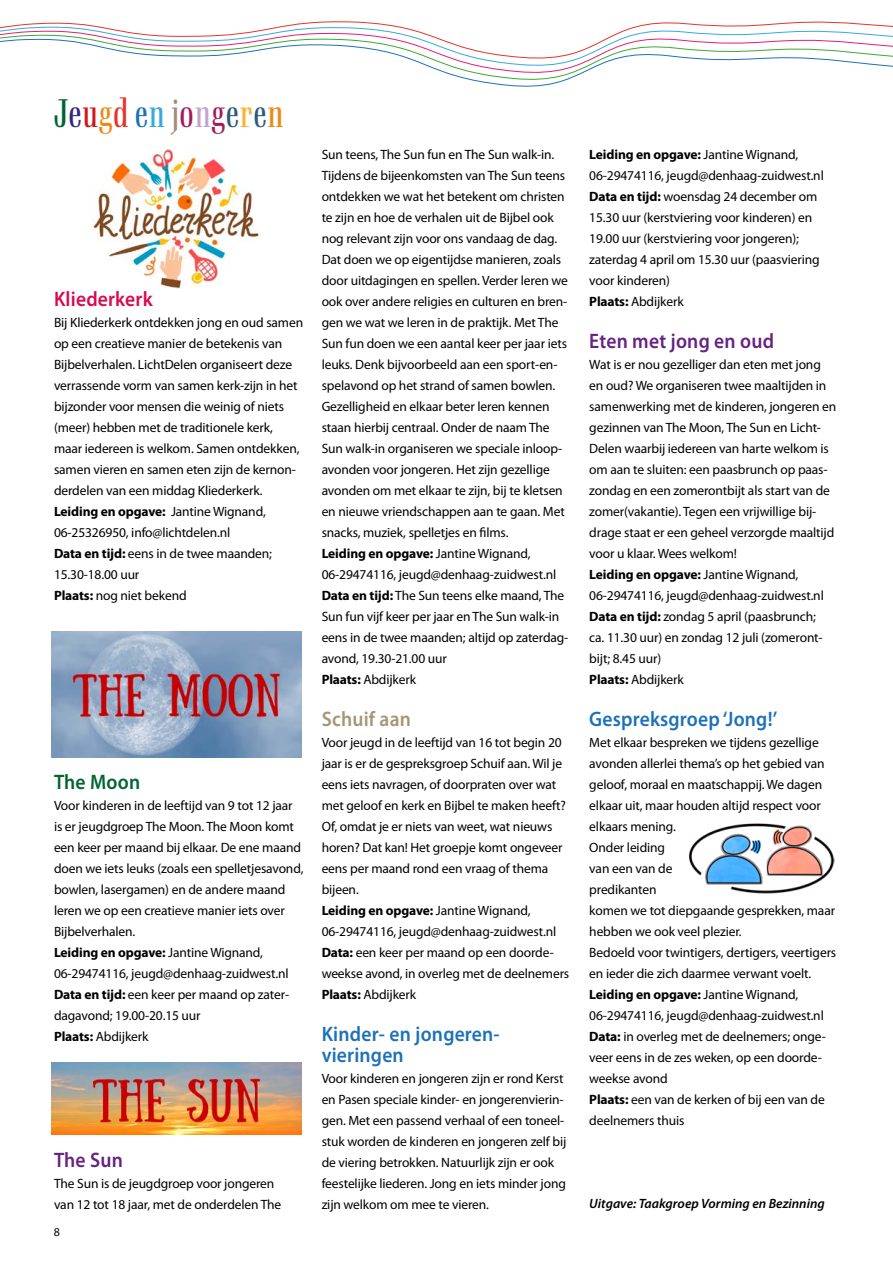
<style>
.page{position:relative;width:893px;height:1263px;background:#fff}
.page>*{position:absolute;margin:0;border:0;box-sizing:border-box;transform-origin:0 0}
.t1{font:39px "Gimlet Display Compressed";letter-spacing:.04em;color:#f18616;scale:.93 1}
.t2{font:600 21px/21px "Myriad Pro";letter-spacing:.01em;color:#1d71b8;scale:.93 1}
.t3{font:600 21px "Myriad Pro";letter-spacing:.01em;color:#662383;scale:.93 1}
.t4{font:600 21px "Myriad Pro";letter-spacing:.01em;color:#d60b52;scale:.93 1}
.t5{font:600 21px "Myriad Pro";letter-spacing:.01em;color:#a59677;scale:.93 1}
.t6{font:600 21px "Myriad Pro";letter-spacing:.01em;color:#006533;scale:.93 1}
.t7{font:13.5px/21px "Myriad Pro";letter-spacing:-.01em;color:#000}
.t8{font:italic 600 13.5px "Myriad Pro";color:#000}
.t9{font:12px "Myriad Pro";color:#000}
.s1{color:#006533}
.s2{color:#312783}
.s3{color:#cd1719}
.s4{color:#e7332a}
.s5{color:#1d71b8}
.s6{color:#36a9e1}
.s7{color:#a48a7a}
.s8{color:#a21a5b}
.s9{color:#c3a3ce}
.s10{color:#2d5b7e}
.s11{color:#f9b234}
.s12{font-weight:700}
</style>
<div class="page">
<svg style="left:9px;top:21px;width:884px;height:5px"></svg>
<svg style="left:0;top:26px;width:893px;height:61px"></svg>
<img style="left:93px;top:150px;width:167px;height:138px">
<img style="left:52px;top:632px;width:249px;height:125px">
<img style="left:52px;top:1063px;width:249px;height:71px">
<img style="left:688px;top:823px;width:147px;height:71px">
<h1 class="t1" style="left:54px;top:87px;width:248px"><span class="s1">J</span><span class="s2">e</span><span class="s3">u</span>g<span class="s4">d</span> <span class="s5">e</span><span class="s6">n</span> <span class="s7">j</span><span class="s8">o</span><span class="s9">n</span><span class="s8">g</span><span class="s10">e</span><span class="s11">r</span><span class="s10">e</span>n</h1>
<h2 class="t4" style="left:54px;top:286px;width:108px">Kliederkerk</h2>
<p class="t7" style="left:54px;top:312px;width:251px">Bij Kliederkerk ontdekken jong en oud samen op een creatieve manier de betekenis van Bijbelverhalen. LichtDelen organiseert deze verrassende vorm van samen kerk-zijn in het bijzonder voor mensen die weinig of niets (meer) hebben met de traditionele kerk, maar iedereen is welkom. Samen ontdekken, samen vieren en samen eten zijn de kernon&shy;derdelen van een middag Kliederkerk.<br><span class="s12">Leiding en opgave:</span> Jantine Wignand, 06-25326950, info@lichtdelen.nl<br><span class="s12">Data en tijd:</span> eens in de twee maanden; 15.30-18.00 uur<br><span class="s12">Plaats:</span> nog niet bekend</p>
<h2 class="t6" style="left:54px;top:769px;width:94px">The Moon</h2>
<p class="t7" style="left:54px;top:795px;width:251px">Voor kinderen in de leeftijd van 9 tot 12 jaar is er jeugdgroep The Moon. The Moon komt een keer per maand bij elkaar. De ene maand doen we iets leuks (zoals een spelletjesavond, bowlen, lasergamen) en de andere maand leren we op een creatieve manier iets over Bijbelverhalen.<br><span class="s12">Leiding en opgave:</span> Jantine Wignand, 06-29474116, jeugd@denhaag-zuidwest.nl <span class="s12">Data en tijd:</span> een keer per maand op zater&shy;dagavond; 19.00-20.15 uur<br><span class="s12">Plaats:</span> Abdijkerk</p>
<h2 class="t3" style="left:54px;top:1147px;width:76px">The Sun</h2>
<p class="t7" style="left:54px;top:1173px;width:229px">The Sun is de jeugdgroep voor jongeren van 12 tot 18 jaar, met de onderdelen The</p>
<p class="t9" style="left:54px;top:1224px;width:8px">8</p>
<p class="t7" style="left:322px;top:144px;width:248px">Sun teens, The Sun fun en The Sun walk-in.<br>Tijdens de bijeenkomsten van The Sun teens ontdekken we wat het betekent om christen te zijn en hoe de verhalen uit de Bijbel ook nog relevant zijn voor ons vandaag de dag.<br>Dat doen we op eigentijdse manieren, zoals door uitdagingen en spellen. Verder leren we ook over andere religies en culturen en bren&shy;gen we wat we leren in de praktijk. Met The Sun fun doen we een aantal keer per jaar iets leuks. Denk bijvoorbeeld aan een sport-en&shy;spelavond op het strand of samen bowlen.<br>Gezelligheid en elkaar beter leren kennen staan hierbij centraal. Onder de naam The Sun walk-in organiseren we speciale inloop&shy;avonden voor jongeren. Het zijn gezellige avonden om met elkaar te zijn, bij te kletsen en nieuwe vriendschappen aan te gaan. Met snacks, muziek, spelletjes en films.<br><span class="s12">Leiding en opgave:</span> Jantine Wignand, 06-29474116, jeugd@denhaag-zuidwest.nl <span class="s12">Data en tijd:</span> The Sun teens elke maand, The Sun fun vijf keer per jaar en The Sun walk-in eens in de twee maanden; altijd op zaterdag&shy;avond, 19.30-21.00 uur<br><span class="s12">Plaats:</span> Abdijkerk</p>
<h2 class="t5" style="left:322px;top:706px;width:98px">Schuif aan</h2>
<p class="t7" style="left:322px;top:732px;width:249px">Voor jeugd in de leeftijd van 16 tot begin 20 jaar is er de gespreksgroep Schuif aan. Wil je eens iets navragen, of doorpraten over wat met geloof en kerk en Bijbel te maken heeft?<br>Of, omdat je er niets van weet, wat nieuws horen? Dat kan! Het groepje komt ongeveer eens per maand rond een vraag of thema bijeen.<br><span class="s12">Leiding en opgave:</span> Jantine Wignand, 06-29474116, jeugd@denhaag-zuidwest.nl <span class="s12">Data:</span> een keer per maand op een doorde&shy;weekse avond, in overleg met de deelnemers <span class="s12">Plaats:</span> Abdijkerk</p>
<h2 class="t2" style="left:322px;top:1023px;width:192px">Kinder- en jongeren&shy;vieringen</h2>
<p class="t7" style="left:322px;top:1068px;width:246px">Voor kinderen en jongeren zijn er rond Kerst en Pasen speciale kinder- en jongerenvierin&shy;gen. Met een passend verhaal of een toneel&shy;stuk worden de kinderen en jongeren zelf bij de viering betrokken. Natuurlijk zijn er ook feestelijke liederen. Jong en iets minder jong zijn welkom om mee te vieren.</p>
<p class="t7" style="left:589px;top:144px;width:236px"><span class="s12">Leiding en opgave:</span> Jantine Wignand, 06-29474116, jeugd@denhaag-zuidwest.nl <span class="s12">Data en tijd:</span> woensdag 24 december om 15.30 uur (kerstviering voor kinderen) en 19.00 uur (kerstviering voor jongeren); zaterdag 4 april om 15.30 uur (paasviering voor kinderen)<br><span class="s12">Plaats:</span> Abdijkerk</p>
<h2 class="t3" style="left:589px;top:328px;width:200px">Eten met jong en oud</h2>
<p class="t7" style="left:589px;top:354px;width:248px">Wat is er nou gezelliger dan eten met jong en oud? We organiseren twee maaltijden in samenwerking met de kinderen, jongeren en gezinnen van The Moon, The Sun en Licht-Delen waarbij iedereen van harte welkom is om aan te sluiten: een paasbrunch op paas&shy;zondag en een zomerontbijt als start van de zomer(vakantie). Tegen een vrijwillige bij&shy;drage staat er een geheel verzorgde maaltijd voor u klaar. Wees welkom!<br><span class="s12">Leiding en opgave:</span> Jantine Wignand, 06-29474116, jeugd@denhaag-zuidwest.nl <span class="s12">Data en tijd:</span> zondag 5 april (paasbrunch;<br>ca. 11.30 uur) en zondag 12 juli (zomeront&shy;bijt; 8.45 uur)<br><span class="s12">Plaats:</span> Abdijkerk</p>
<h2 class="t2" style="left:589px;top:708px;width:204px">Gespreksgroep ‘Jong!’</h2>
<p class="t7" style="left:589px;top:732px;width:248px">Met elkaar bespreken we tijdens gezellige avonden allerlei thema’s op het gebied van geloof, moraal en maatschappij. We dagen elkaar uit, maar houden altijd respect voor elkaars mening.<br>Onder leiding<br>van een van de<br>predikanten<br>komen we tot diepgaande gesprekken, maar hebben we ook veel plezier.<br>Bedoeld voor twintigers, dertigers, veertigers en ieder die zich daarmee verwant voelt.<br><span class="s12">Leiding en opgave:</span> Jantine Wignand,<br>06-29474116, jeugd@denhaag-zuidwest.nl<br><span class="s12">Data:</span> in overleg met de deelnemers; onge&shy;veer eens in de zes weken, op een doorde&shy;weekse avond<br><span class="s12">Plaats:</span> een van de kerken of bij een van de deelnemers thuis</p>
<p class="t8" style="left:589px;top:1194px;width:237px">Uitgave: Taakgroep Vorming en Bezinning</p>
</div>
